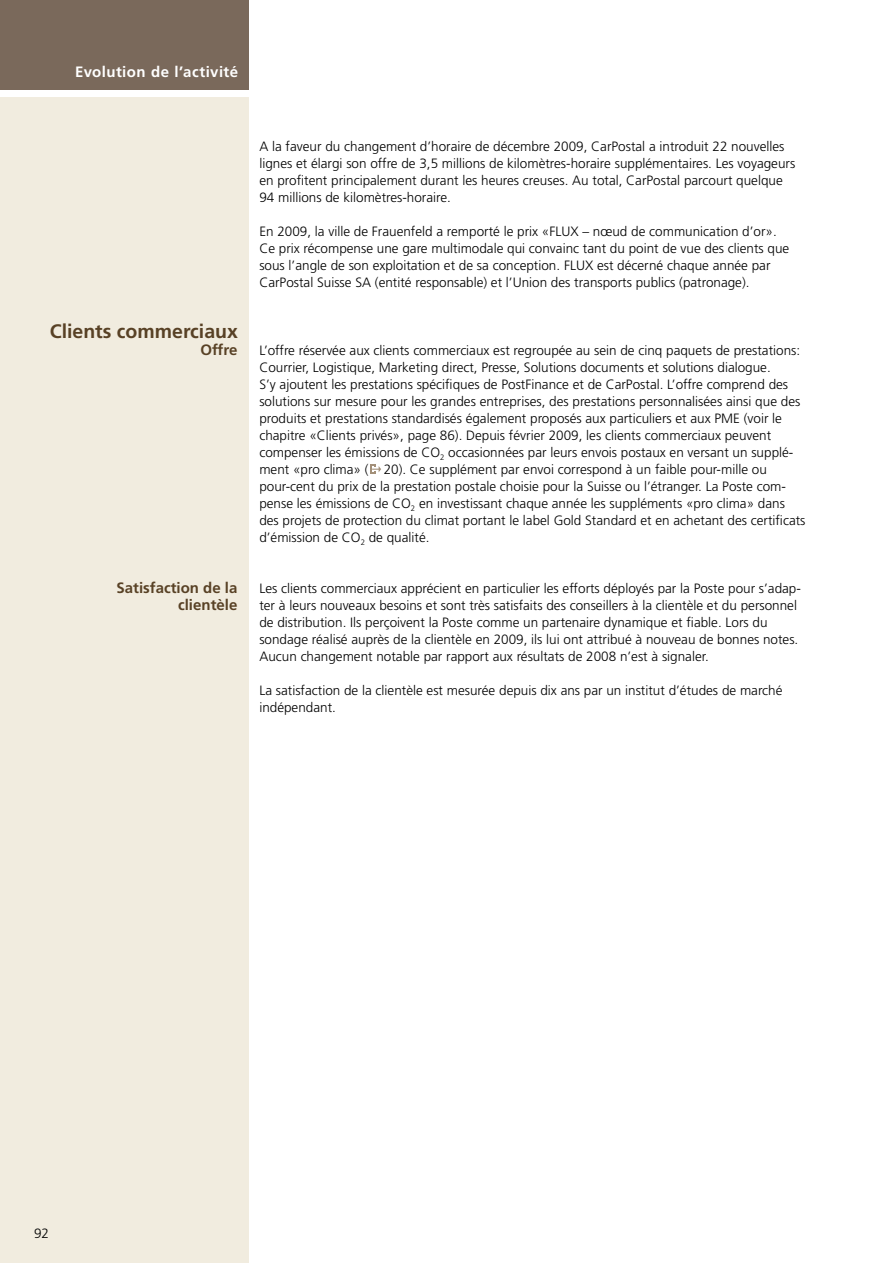
<style>
.page{position:relative;width:893px;height:1263px;background:#fff}
.page>*{position:absolute;margin:0;border:0;box-sizing:border-box;transform-origin:0 0}
.t1{font:700 19.5px "Frutiger LT Std";color:#584125}
.t2{font:700 15px/17px "Frutiger LT Std";color:#584125;text-align:right}
.t3{font:700 15px "Frutiger LT Std";letter-spacing:.03em;color:#fff}
.t4{font:300 13.5px/17px "Frutiger LT Std";color:#000}
</style>
<div class="page">
<div style="left:0;top:0;width:249px;height:89px;background:#7a695b"></div>
<div style="left:0;top:98px;width:249px;height:1165px;background:#f1ecdf"></div>
<hr style="left:892px;top:0;width:1px;height:89px;background:#f1ecdf">
<hr style="left:892px;top:98px;width:1px;height:1165px;background:#f1ecdf">
<svg style="left:370px;top:465px;width:11px;height:9px"></svg>
<h1 class="t3" style="left:75px;top:63px;width:164px">Evolution de l’activité</h1>
<p class="t4" style="left:259px;top:138px;width:537px">A la faveur du changement d’horaire de décembre 2009, CarPostal a introduit 22 nouvelles lignes et élargi son offre de 3,5 millions de kilomètres-horaire supplémentaires. Les voyageurs en profitent principalement durant les heures creuses. Au total, CarPostal parcourt quelque 94 millions de kilomètres-horaire.</p>
<p class="t4" style="left:259px;top:223px;width:531px">En 2009, la ville de Frauenfeld a remporté le prix «FLUX – nœud de communication d’or».<br>Ce prix récompense une gare multimodale qui convainc tant du point de vue des clients que sous l’angle de son exploitation et de sa conception. FLUX est décerné chaque année par CarPostal Suisse SA (entité responsable) et l’Union des transports publics (patronage).</p>
<h3 class="t1" style="left:50px;top:319px;width:190px">Clients commerciaux</h3>
<h3 class="t2" style="left:200px;top:341px;width:38px">Offre</h3>
<p class="t4" style="left:259px;top:342px;width:548px">L’offre réservée aux clients commerciaux est regroupée au sein de cinq paquets de prestations:<br>Courrier, Logistique, Marketing direct, Presse, Solutions documents et solutions dialogue.<br>S’y ajoutent les prestations spécifiques de PostFinance et de CarPostal. L’offre comprend des solutions sur mesure pour les grandes entreprises, des prestations personnalisées ainsi que des produits et prestations standardisés également proposés aux particuliers et aux PME (voir le chapitre «Clients privés», page 86). Depuis février 2009, les clients commerciaux peuvent compenser les émissions de CO<sub>2</sub> occasionnées par leurs envois postaux en versant un supplé&shy;ment «pro clima» ( 20). Ce supplément par envoi correspond à un faible pour-mille ou pour-cent du prix de la prestation postale choisie pour la Suisse ou l’étranger. La Poste com&shy;pense les émissions de CO<sub>2</sub> en investissant chaque année les suppléments «pro clima» dans des projets de protection du climat portant le label Gold Standard et en achetant des certificats d’émission de CO<sub>2</sub> de qualité.</p>
<h3 class="t2" style="left:117px;top:579px;width:122px">Satisfaction de la clientèle</h3>
<p class="t4" style="left:259px;top:580px;width:543px">Les clients commerciaux apprécient en particulier les efforts déployés par la Poste pour s’adap&shy;ter à leurs nouveaux besoins et sont très satisfaits des conseillers à la clientèle et du personnel de distribution. Ils perçoivent la Poste comme un partenaire dynamique et fiable. Lors du sondage réalisé auprès de la clientèle en 2009, ils lui ont attribué à nouveau de bonnes notes.<br>Aucun changement notable par rapport aux résultats de 2008 n’est à signaler.</p>
<p class="t4" style="left:259px;top:682px;width:525px">La satisfaction de la clientèle est mesurée depuis dix ans par un institut d’études de marché indépendant.</p>
<p class="t4" style="left:34px;top:1225px;width:16px">92</p>
</div>
